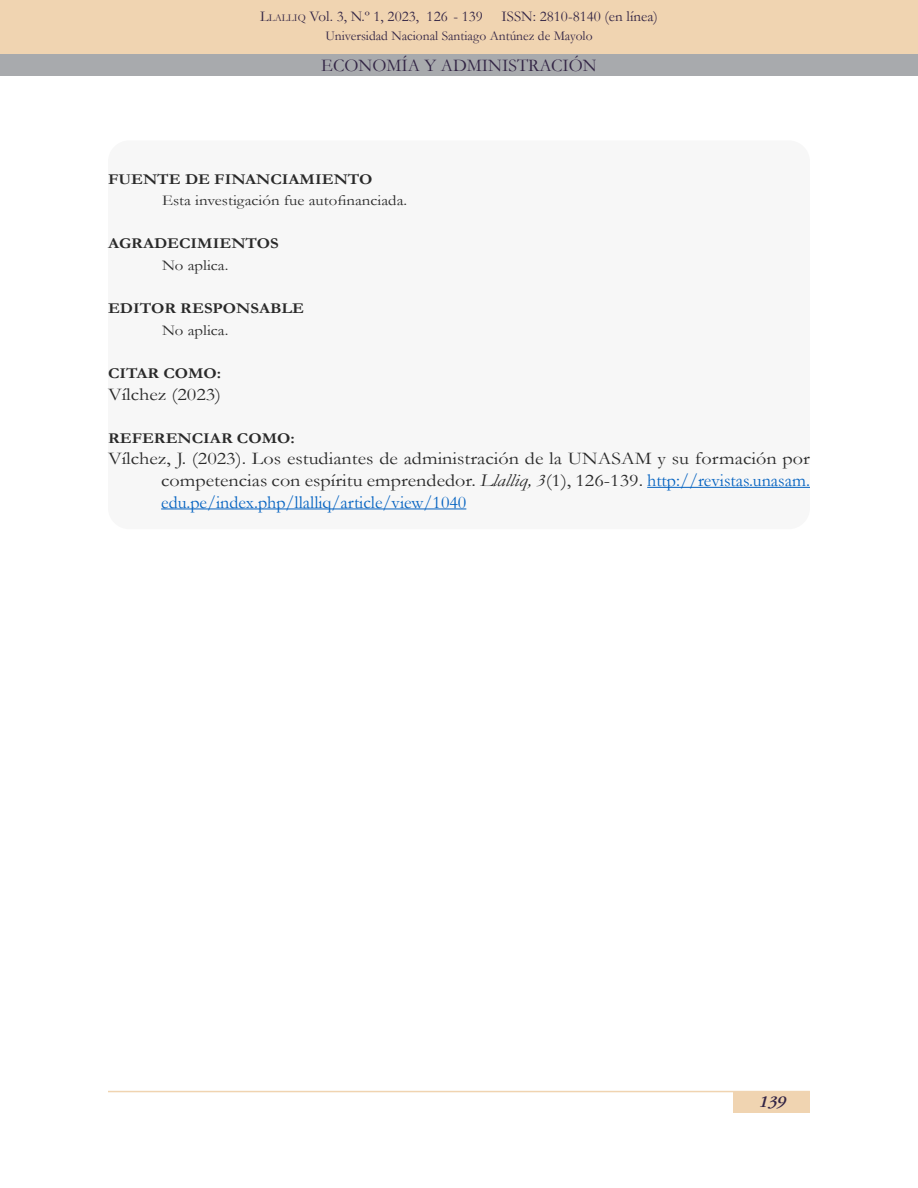
<style>
.page{position:relative;width:918px;height:1188px;background:#fff}
.page>*{position:absolute;margin:0;border:0;box-sizing:border-box;transform-origin:0 0}
.t1{font:18px/21.6px "Garamond";color:#292929;text-align:justify;scale:1.12 1}
.t2{font:18px "Garamond";color:#332545}
.t3{font:italic 700 16.5px "Garamond";color:#332545}
.t4{font:700 15px "Garamond";color:#292929;scale:1.12 1}
.t5{font:15px "Garamond";color:#332545}
.t6{font:15px "Garamond";color:#292929;scale:1.12 1}
.t7{font:13.5px "Garamond";color:#332545}
.s1{font-style:inherit}
.s2{font-size:10.5px}
.s3{font-style:italic}
.s4{color:#0563c1}
</style>
<div class="page">
<div style="left:0;top:54px;width:918px;height:22px;background:#a8aaad"></div>
<div style="left:0;top:0;width:918px;height:54px;background:#f0d4b1"></div>
<hr style="left:108px;top:1091px;width:702px;height:1px;background:#f0d4b1">
<div style="left:734px;top:1091px;width:76px;height:21px;background:#f0d4b1"></div>
<div style="left:108px;top:140px;width:702px;height:389px;background:#f7f7f7;border-radius:21px"></div>
<hr style="left:647px;top:487px;width:163px;height:1px;background:#0563c1">
<hr style="left:161px;top:509px;width:305px;height:1px;background:#0563c1">
<p class="t5" style="left:260px;top:6px;width:160px"><span class="s1">L</span><span class="s2">lalliq</span> Vol. 3, N.º 1, 2023,</p>
<p class="t5" style="left:502px;top:6px;width:158px">ISSN: 2810-8140 (en línea)</p>
<p class="t7" style="left:325px;top:27px;width:269px">Universidad Nacional Santiago Antúnez de Mayolo</p>
<p class="t5" style="left:427px;top:6px;width:58px">126 - 139</p>
<p class="t2" style="left:321px;top:53px;width:277px">E<span class="s1">CONOMÍA</span> Y ADMINISTRACIÓN</p>
<p class="t4" style="left:108px;top:169px;width:238px">FUENTE DE FINANCIAMIENTO</p>
<p class="t6" style="left:162px;top:190px;width:220px">Esta investigación fue autofinanciada.</p>
<p class="t4" style="left:108px;top:233px;width:154px">AGRADECIMIENTOS</p>
<p class="t6" style="left:162px;top:255px;width:61px">No aplica.</p>
<p class="t4" style="left:108px;top:298px;width:177px">EDITOR RESPONSABLE</p>
<p class="t6" style="left:162px;top:320px;width:61px">No aplica.</p>
<p class="t4" style="left:108px;top:363px;width:103px">CITAR COMO:</p>
<p class="t1" style="left:108px;top:383px;width:103px">Vílchez (2023)</p>
<p class="t4" style="left:108px;top:428px;width:168px">REFERENCIAR COMO:</p>
<p class="t1" style="left:161px;top:447px;width:581px;text-indent:-53px">Vílchez, J. (2023). Los estudiantes de administración de la UNASAM y su formación por competencias con espíritu emprendedor. <span class="s3">Llalliq, 3</span>(1), 126-139. <span class="s4">http://revistas.unasam. edu.pe/index.php/llalliq/article/view/1040</span></p>
<p class="t3" style="left:758px;top:1093px;width:28px">139</p>
</div>
